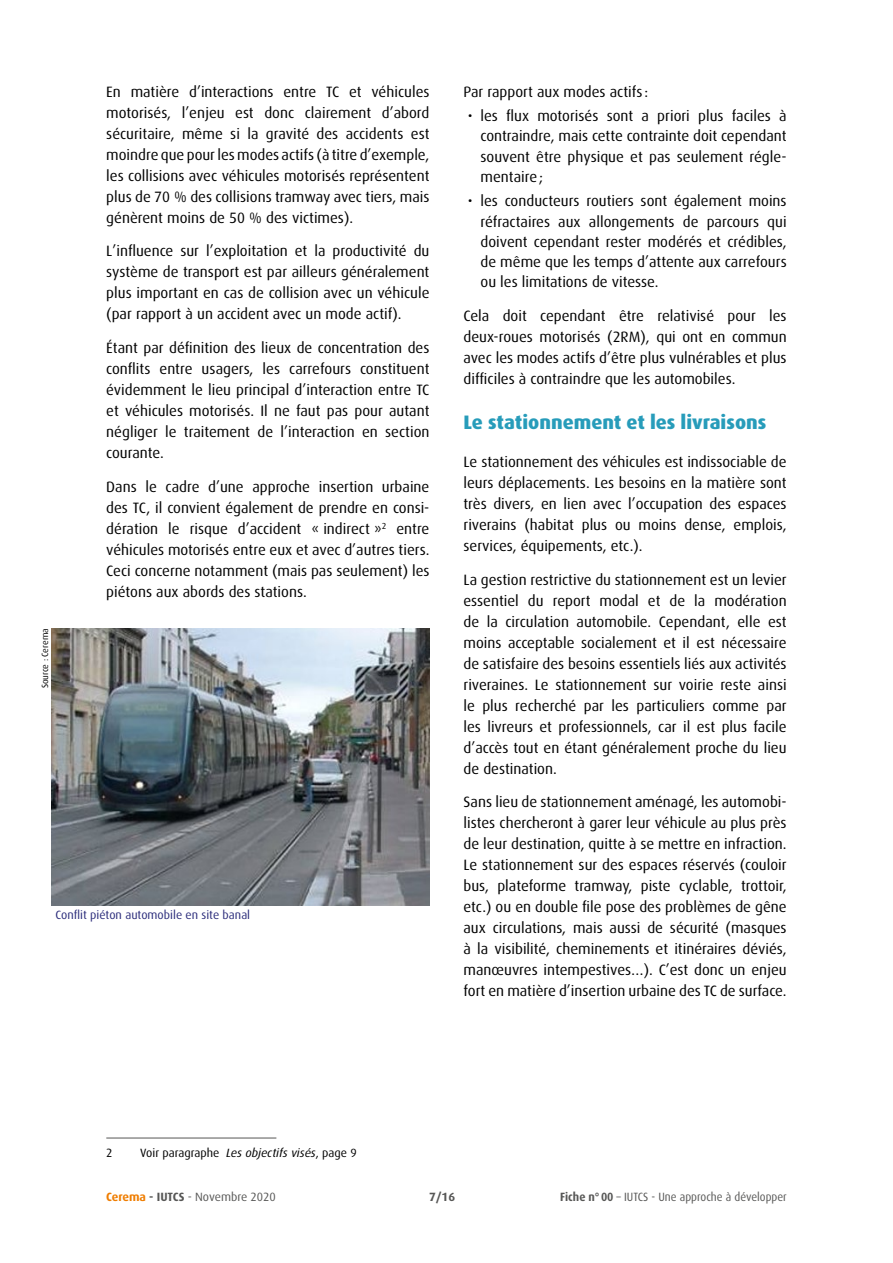
<style>
.page{position:relative;width:893px;height:1263px;background:#fff}
.page>*{position:absolute;margin:0;border:0;box-sizing:border-box;transform-origin:0 0}
.Titre_2{font:800 19.5px "Dax OT";color:#279cba}
.corps_de_texte{font:15px/21px "Dax OT";color:#000;text-align:justify}
.t1{font:12px "Dax OT";color:#575756;scale:.93 1}
.note_bas_de_page{font:12px "Dax OT";color:#000}
.legende{font:12px "Dax OT";color:#2b2c7b}
.t2{font:12px "Dax OT";color:#575756}
.t3{font:700 12px "Dax OT";color:#575756}
.Source{font:9px "Dax OT";color:#000}
.s1{font-style:italic}
.s2{font-weight:700;color:#ef7d00}
.s3{font-weight:700}
</style>
<div class="page">
<hr style="left:106px;top:1138px;width:170px;height:1px;background:#575756">
<img style="left:51px;top:628px;width:378px;height:278px">
<p class="Source" style="left:40px;top:688px;width:62px;rotate:-90deg">Source : Cerema</p>
<p class="corps_de_texte" style="left:106px;top:81px;width:325px">En matière d’interactions entre TC et véhicules motorisés, l’enjeu est donc clairement d’abord sécuritaire, même si la gravité des accidents est moindre que pour les modes actifs (à titre d’exemple, les collisions avec véhicules motorisés représentent plus de 70 % des collisions tramway avec tiers, mais génèrent moins de 50 % des victimes).</p>
<p class="corps_de_texte" style="left:106px;top:241px;width:325px">L’influence sur l’exploitation et la productivité du système de transport est par ailleurs généralement plus important en cas de collision avec un véhicule (par rapport à un accident avec un mode actif).</p>
<p class="corps_de_texte" style="left:106px;top:338px;width:325px">Étant par définition des lieux de concentration des conflits entre usagers, les carrefours constituent évidemment le lieu principal d’interaction entre TC et véhicules motorisés. Il ne faut pas pour autant négliger le traitement de l’interaction en section courante.</p>
<p class="corps_de_texte" style="left:106px;top:476px;width:325px">Dans le cadre d’une approche insertion urbaine des TC, il convient également de prendre en consi&shy;dération le risque d’accident « indirect »<sup>2</sup> entre véhicules motorisés entre eux et avec d’autres tiers.<br>Ceci concerne notamment (mais pas seulement) les piétons aux abords des stations.</p>
<p class="legende" style="left:56px;top:908px;width:196px">Conflit piéton automobile en site banal</p>
<p class="corps_de_texte" style="left:463px;top:81px;width:186px">Par rapport aux modes actifs :</p>
<p class="corps_de_texte" style="left:480px;top:106px;width:308px;line-height:20.2px;text-indent:-13px">• les flux motorisés sont a priori plus faciles à contraindre, mais cette contrainte doit cependant souvent être physique et pas seulement régle&shy;mentaire;</p>
<p class="corps_de_texte" style="left:480px;top:191px;width:308px;line-height:20.2px;text-indent:-13px">• les conducteurs routiers sont également moins réfractaires aux allongements de parcours qui doivent cependant rester modérés et crédibles, de même que les temps d’attente aux carrefours ou les limitations de vitesse.</p>
<p class="corps_de_texte" style="left:463px;top:306px;width:325px">Cela doit cependant être relativisé pour les deux-roues motorisés (2RM), qui ont en commun avec les modes actifs d’être plus vulnérables et plus difficiles à contraindre que les automobiles.</p>
<p class="Titre_2" style="left:463px;top:411px;width:304px">Le stationnement et les livraisons</p>
<p class="corps_de_texte" style="left:463px;top:451px;width:325px">Le stationnement des véhicules est indissociable de leurs déplacements. Les besoins en la matière sont très divers, en lien avec l’occupation des espaces riverains (habitat plus ou moins dense, emplois, services, équipements, etc.).</p>
<p class="corps_de_texte" style="left:463px;top:569px;width:325px">La gestion restrictive du stationnement est un levier essentiel du report modal et de la modération de la circulation automobile. Cependant, elle est moins acceptable socialement et il est nécessaire de satisfaire des besoins essentiels liés aux activités riveraines. Le stationnement sur voirie reste ainsi le plus recherché par les particuliers comme par les livreurs et professionnels, car il est plus facile d’accès tout en étant généralement proche du lieu de destination.</p>
<p class="corps_de_texte" style="left:463px;top:792px;width:325px">Sans lieu de stationnement aménagé, les automobi&shy;listes chercheront à garer leur véhicule au plus près de leur destination, quitte à se mettre en infraction.<br>Le stationnement sur des espaces réservés (couloir bus, plateforme tramway, piste cyclable, trottoir, etc.) ou en double file pose des problèmes de gêne aux circulations, mais aussi de sécurité (masques à la visibilité, cheminements et itinéraires déviés, manœuvres intempestives…). C’est donc un enjeu fort en matière d’insertion urbaine des TC de surface.</p>
<p class="note_bas_de_page" style="left:106px;top:1146px;width:8px">2</p>
<p class="note_bas_de_page" style="left:140px;top:1146px;width:218px">Voir paragraphe <span class="s1">Les objectifs visés</span>, page 9</p>
<p class="t2" style="left:106px;top:1190px;width:171px"><span class="s2">Cerema</span> <span class="s3">- IUTCS</span> - Novembre 2020</p>
<p class="t3" style="left:429px;top:1190px;width:27px">7/16</p>
<p class="t1" style="left:560px;top:1190px;width:245px"><span class="s3">Fiche n°00</span> – IUTCS - Une approche à développer</p>
</div>
